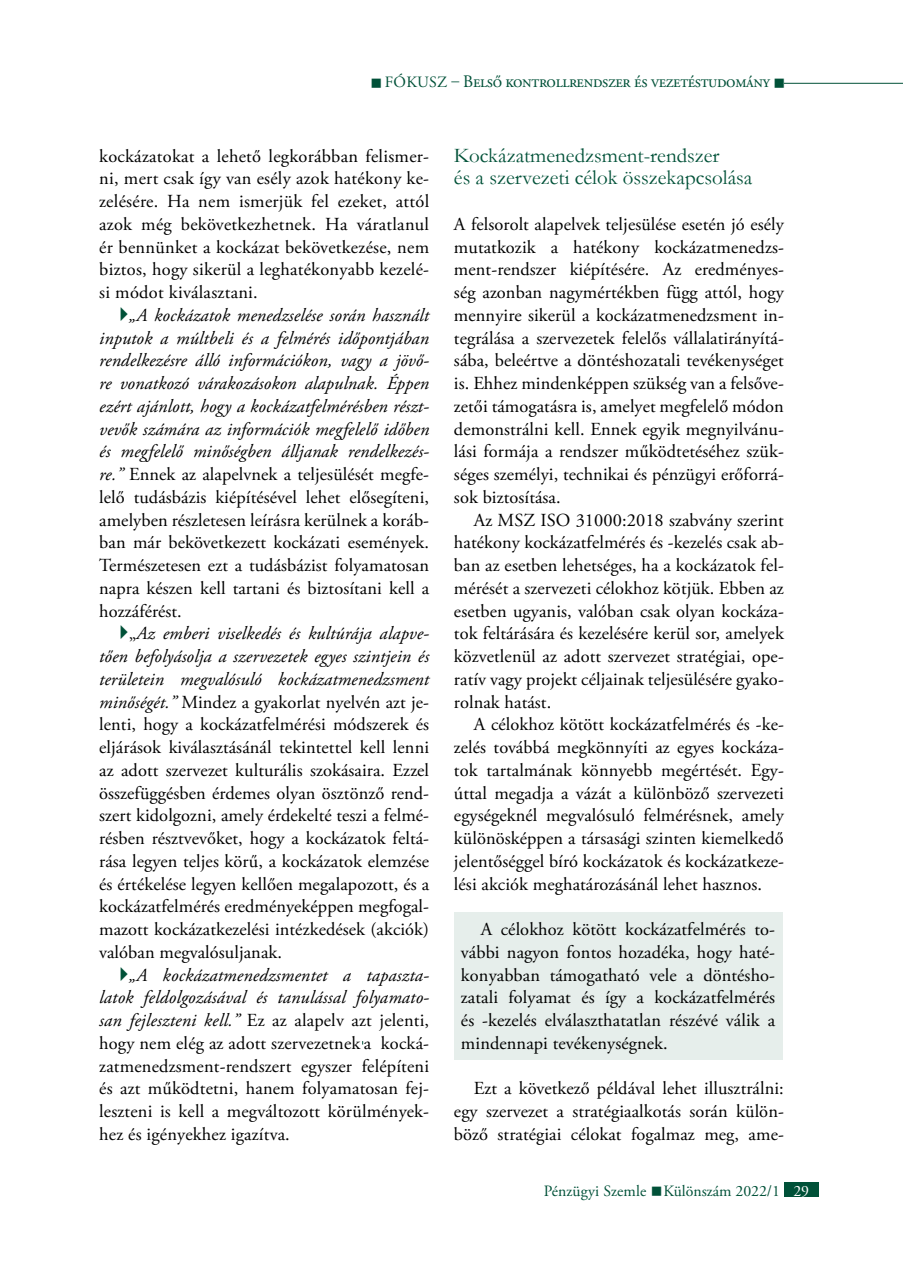
<style>
.page{position:relative;width:903px;height:1275px;background:#fff}
.page>*{position:absolute;margin:0;border:0;box-sizing:border-box;transform-origin:0 0}
.t1{font:21px/22.8px "Garamond";color:#005138}
.t2{font:18.38px/22.8px "Adobe Garamond Pro";color:#000;text-align:justify}
.t3{font:italic 18.38px/22.8px "Adobe Garamond Pro";letter-spacing:.005em;color:#000;text-align:justify}
.t4{font:17.5px "Adobe Garamond Pro";letter-spacing:-.02em;color:#005138;scale:.95 1}
.t5{font:15.75px "Adobe Garamond Pro";color:#005138}
.s1{font-size:15.75px}
.s2{font-style:normal}
.s3{font-style:italic}
.s4{color:#fff}
</style>
<div class="page">
<hr style="left:784px;top:83px;width:119px;height:1px;background:#005138">
<div style="left:784px;top:1182px;width:35px;height:15px;background:#005138"></div>
<div style="left:454px;top:912px;width:328px;height:148px;background:#e6eeeb"></div>
<p class="t4" style="left:370px;top:71px;width:438px">■ <span class="s1">Fóku sz –</span> Belső kontrollrendszer és vezetéstudomány ■</p>
<p class="t2" style="left:99px;top:145px;width:331px">kockázatokat a lehető legkorábban felismer&shy;ni, mert csak így van esély azok hatékony ke&shy;zelésére. Ha nem ismerjük fel ezeket, attól azok még bekövetkezhetnek. Ha váratlanul ér bennünket a kockázat bekövetkezése, nem biztos, hogy sikerül a leghatékonyabb kezelé&shy;si módot kiválasztani.</p>
<p class="t3" style="left:99px;top:304px;width:332px;text-indent:30px">„A kockázatok menedzselése során használt inputok a múltbeli és a felmérés időpontjában rendelkezésre álló információkon, vagy a jövő&shy;re vonatkozó várakozásokon alapulnak. Éppen ezért ajánlott, hogy a kockázatfelmérésben részt&shy;vevők számára az információk megfelelő időben és megfelelő minőségben álljanak rendelkezés&shy;re.” <span class="s2">Ennek az alapelvnek a teljesülését megfe&shy;lelő tudásbázis kiépítésével lehet elősegíteni, amelyben részletesen leírásra kerülnek a koráb&shy;ban már bekövetkezett kockázati események.<br>Természetesen ezt a tudásbázist folyamatosan napra készen kell tartani és biztosítani kell a hozzáférést.</span></p>
<p class="t2" style="left:99px;top:623px;width:332px;text-indent:30px">„<span class="s3">Az emberi viselkedés és kultúrája alapve&shy;tően befolyásolja a szervezetek egyes szintjein és területein megvalósuló kockázatmenedzsment minőségét.”</span> Mindez a gyakorlat nyelvén azt je&shy;lenti, hogy a kockázatfelmérési módszerek és eljárások kiválasztásánál tekintettel kell lenni az adott szervezet kulturális szokásaira. Ezzel összefüggésben érdemes olyan ösztönző rend&shy;szert kidolgozni, amely érdekelté teszi a felmé&shy;résben résztvevőket, hogy a kockázatok feltá&shy;rása legyen teljes körű, a kockázatok elemzése és értékelése legyen kellően megalapozott, és a kockázatfelmérés eredményeképpen megfogal&shy;mazott kockázatkezelési intézkedések (akciók) valóban megvalósuljanak.</p>
<p class="t2" style="left:99px;top:964px;width:331px;text-indent:30px"><span class="s3">„A kockázatmenedzsmentet a tapaszta&shy;latok feldolgozásával és tanulással folyamato&shy;san fejleszteni kell.”</span> Ez az alapelv azt jelenti, hogy nem elég az adott szervezetnek a kocká&shy;zatmenedzsment-rendszert egyszer felépíteni és azt működtetni, hanem folyamatosan fej&shy;leszteni is kell a megváltozott körülmények&shy;hez és igényekhez igazítva.</p>
<p class="t1" style="left:454px;top:143px;width:300px">Kockázatmenedzsment-rendszer<br>és a szervezeti célok összekapcsolása</p>
<p class="t2" style="left:454px;top:213px;width:331px">A felsorolt alapelvek teljesülése esetén jó esély mutatkozik a hatékony kockázatmenedzs&shy;ment-rendszer kiépítésére. Az eredményes&shy;ség azonban nagymértékben függ attól, hogy mennyire sikerül a kockázatmenedzsment in&shy;tegrálása a szervezetek felelős vállalatirányítá&shy;sába, beleértve a döntéshozatali tevékenységet is. Ehhez mindenképpen szükség van a felsőve&shy;zetői támogatásra is, amelyet megfelelő módon demonstrálni kell. Ennek egyik megnyilvánu&shy;lási formája a rendszer működtetéséhez szük&shy;séges személyi, technikai és pénzügyi erőforrá&shy;sok biztosítása.</p>
<p class="t2" style="left:454px;top:509px;width:332px;text-indent:20px">Az MSZ ISO 31000:2018 szabvány szerint hatékony kockázatfelmérés és -kezelés csak ab&shy;ban az esetben lehetséges, ha a kockázatok fel&shy;mérését a szervezeti célokhoz kötjük. Ebben az esetben ugyanis, valóban csak olyan kockáza&shy;tok feltárására és kezelésére kerül sor, amelyek közvetlenül az adott szervezet stratégiai, ope&shy;ratív vagy projekt céljainak teljesülésére gyako&shy;rolnak hatást.</p>
<p class="t2" style="left:454px;top:714px;width:331px;text-indent:20px">A célokhoz kötött kockázatfelmérés és -ke&shy;zelés továbbá megkönnyíti az egyes kockáza&shy;tok tartalmának könnyebb megértését. Egy&shy;úttal megadja a vázát a különböző szervezeti egységeknél megvalósuló felmérésnek, amely különösképpen a társasági szinten kiemelkedő jelentőséggel bíró kockázatok és kockázatkeze&shy;lési akciók meghatározásánál lehet hasznos.</p>
<p class="t2" style="left:461px;top:919px;width:316px;text-indent:20px">A célokhoz kötött kockázatfelmérés to&shy;vábbi nagyon fontos hozadéka, hogy haté&shy;konyabban támogatható vele a döntésho&shy;zatali folyamat és így a kockázatfelmérés és -kezelés elválaszthatatlan részévé válik a mindennapi tevékenységnek.</p>
<p class="t2" style="left:454px;top:1078px;width:331px;text-indent:20px">Ezt a következő példával lehet illusztrálni: egy szervezet a stratégiaalkotás során külön&shy;böző stratégiai célokat fogalmaz meg, ame-</p>
<p class="t5" style="left:544px;top:1181px;width:267px">Pénzügyi Szemle ■Különszám 2022/1 <span class="s4">29</span></p>
</div>
